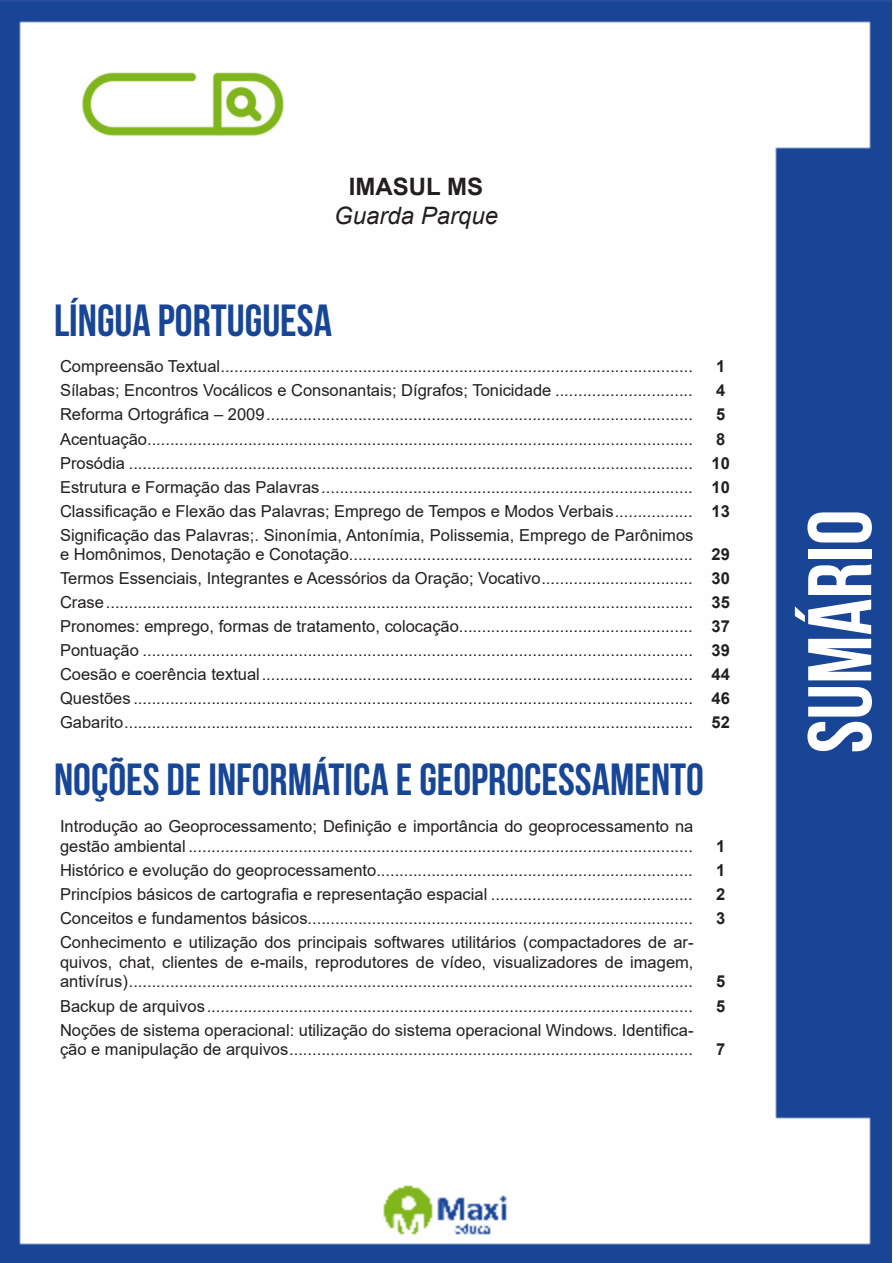
<style>
.page{position:relative;width:893px;height:1263px;background:#fff}
.page>*{position:absolute;margin:0;border:0;box-sizing:border-box;transform-origin:0 0}
.t1{font:700 90px "Bebas Neue";color:#fff}
.t2{font:700 45px "Bebas Neue";color:#184696}
.t3{font:italic 24px "Arial";color:#231f20}
.t4{font:700 24px "Arial";color:#231f20}
.ALTERNATIVAS{font:16.5px/19.8px "Arial";color:#231f20}
.INDICE{font:700 16.5px "Arial";color:#231f20}
</style>
<div class="page">
<img style="left:0;top:0;width:892px;height:1263px">
<div style="left:53px;top:55px;width:317px;height:121px;background:#fff"></div>
<img style="left:82px;top:72px;width:201px;height:64px">
<p class="t4" style="left:349px;top:170px;width:136px">IMASUL MS</p>
<p class="t3" style="left:334px;top:200px;width:166px">Guarda Parque</p>
<p class="t2" style="left:54px;top:295px;width:279px">LÍNGUA PORTUGUESA</p>
<p class="ALTERNATIVAS" style="left:60px;top:357px;width:634px">Compreensão Textual.......................................................................................................</p>
<p class="INDICE" style="left:716px;top:355px;width:11px">1</p>
<p class="ALTERNATIVAS" style="left:60px;top:381px;width:634px">Sílabas; Encontros Vocálicos e Consonantais; Dígrafos; Tonicidade ..............................</p>
<p class="INDICE" style="left:716px;top:379px;width:11px">4</p>
<p class="ALTERNATIVAS" style="left:60px;top:405px;width:634px">Reforma Ortográfica – 2009.............................................................................................</p>
<p class="INDICE" style="left:716px;top:403px;width:11px">5</p>
<p class="ALTERNATIVAS" style="left:60px;top:429px;width:634px">Acentuação.......................................................................................................................</p>
<p class="INDICE" style="left:716px;top:427px;width:11px">8</p>
<p class="ALTERNATIVAS" style="left:60px;top:453px;width:634px">Prosódia ...........................................................................................................................</p>
<p class="INDICE" style="left:712px;top:451px;width:20px">10</p>
<p class="ALTERNATIVAS" style="left:60px;top:477px;width:634px">Estrutura e Formação das Palavras.................................................................................</p>
<p class="INDICE" style="left:712px;top:475px;width:20px">10</p>
<p class="ALTERNATIVAS" style="left:60px;top:501px;width:634px">Classificação e Flexão das Palavras; Emprego de Tempos e Modos Verbais.................</p>
<p class="INDICE" style="left:712px;top:499px;width:20px">13</p>
<p class="ALTERNATIVAS" style="left:60px;top:525px;width:635px">Significação das Palavras;. Sinonímia, Antonímia, Polissemia, Emprego de Parônimos e Homônimos, Denotação e Conotação...........................................................................</p>
<p class="INDICE" style="left:712px;top:543px;width:20px">29</p>
<p class="ALTERNATIVAS" style="left:60px;top:569px;width:634px">Termos Essenciais, Integrantes e Acessórios da Oração; Vocativo.................................</p>
<p class="INDICE" style="left:712px;top:567px;width:20px">30</p>
<p class="ALTERNATIVAS" style="left:60px;top:593px;width:634px">Crase................................................................................................................................</p>
<p class="INDICE" style="left:712px;top:591px;width:20px">35</p>
<p class="ALTERNATIVAS" style="left:60px;top:617px;width:634px">Pronomes: emprego, formas de tratamento, colocação...................................................</p>
<p class="INDICE" style="left:712px;top:615px;width:20px">37</p>
<p class="ALTERNATIVAS" style="left:60px;top:641px;width:634px">Pontuação ........................................................................................................................</p>
<p class="INDICE" style="left:712px;top:639px;width:20px">39</p>
<p class="ALTERNATIVAS" style="left:60px;top:665px;width:634px">Coesão e coerência textual..............................................................................................</p>
<p class="INDICE" style="left:712px;top:663px;width:20px">44</p>
<p class="ALTERNATIVAS" style="left:60px;top:689px;width:634px">Questões ..........................................................................................................................</p>
<p class="INDICE" style="left:712px;top:687px;width:20px">46</p>
<p class="ALTERNATIVAS" style="left:60px;top:713px;width:634px">Gabarito............................................................................................................................</p>
<p class="INDICE" style="left:712px;top:711px;width:20px">52</p>
<p class="t2" style="left:54px;top:755px;width:652px">NOÇÕES DE INFORMÁTICA E GEOPROCESSAMENTO</p>
<p class="ALTERNATIVAS" style="left:60px;top:816px;width:635px">Introdução ao Geoprocessamento; Definição e importância do geoprocessamento na gestão ambiental ..............................................................................................................</p>
<p class="INDICE" style="left:716px;top:834px;width:11px">1</p>
<p class="ALTERNATIVAS" style="left:60px;top:860px;width:634px">Histórico e evolução do geoprocessamento.....................................................................</p>
<p class="INDICE" style="left:716px;top:858px;width:11px">1</p>
<p class="ALTERNATIVAS" style="left:60px;top:884px;width:634px">Princípios básicos de cartografia e representação espacial ............................................</p>
<p class="INDICE" style="left:716px;top:882px;width:11px">2</p>
<p class="ALTERNATIVAS" style="left:60px;top:908px;width:634px">Conceitos e fundamentos básicos....................................................................................</p>
<p class="INDICE" style="left:716px;top:906px;width:11px">3</p>
<p class="ALTERNATIVAS" style="left:60px;top:932px;width:635px;text-align:justify">Conhecimento e utilização dos principais softwares utilitários (compactadores de ar&shy;quivos, chat, clientes de e-mails, reprodutores de vídeo, visualizadores de imagem, antivírus)...........................................................................................................................</p>
<p class="INDICE" style="left:716px;top:970px;width:11px">5</p>
<p class="ALTERNATIVAS" style="left:60px;top:996px;width:634px">Backup de arquivos..........................................................................................................</p>
<p class="INDICE" style="left:716px;top:994px;width:11px">5</p>
<p class="ALTERNATIVAS" style="left:60px;top:1020px;width:635px">Noções de sistema operacional: utilização do sistema operacional Windows. Identifica&shy;ção e manipulação de arquivos........................................................................................</p>
<p class="INDICE" style="left:716px;top:1038px;width:11px">7</p>
<h1 class="t1" style="left:791px;top:753px;width:245px;rotate:-90deg">SUMÁRIO</h1>
</div>
